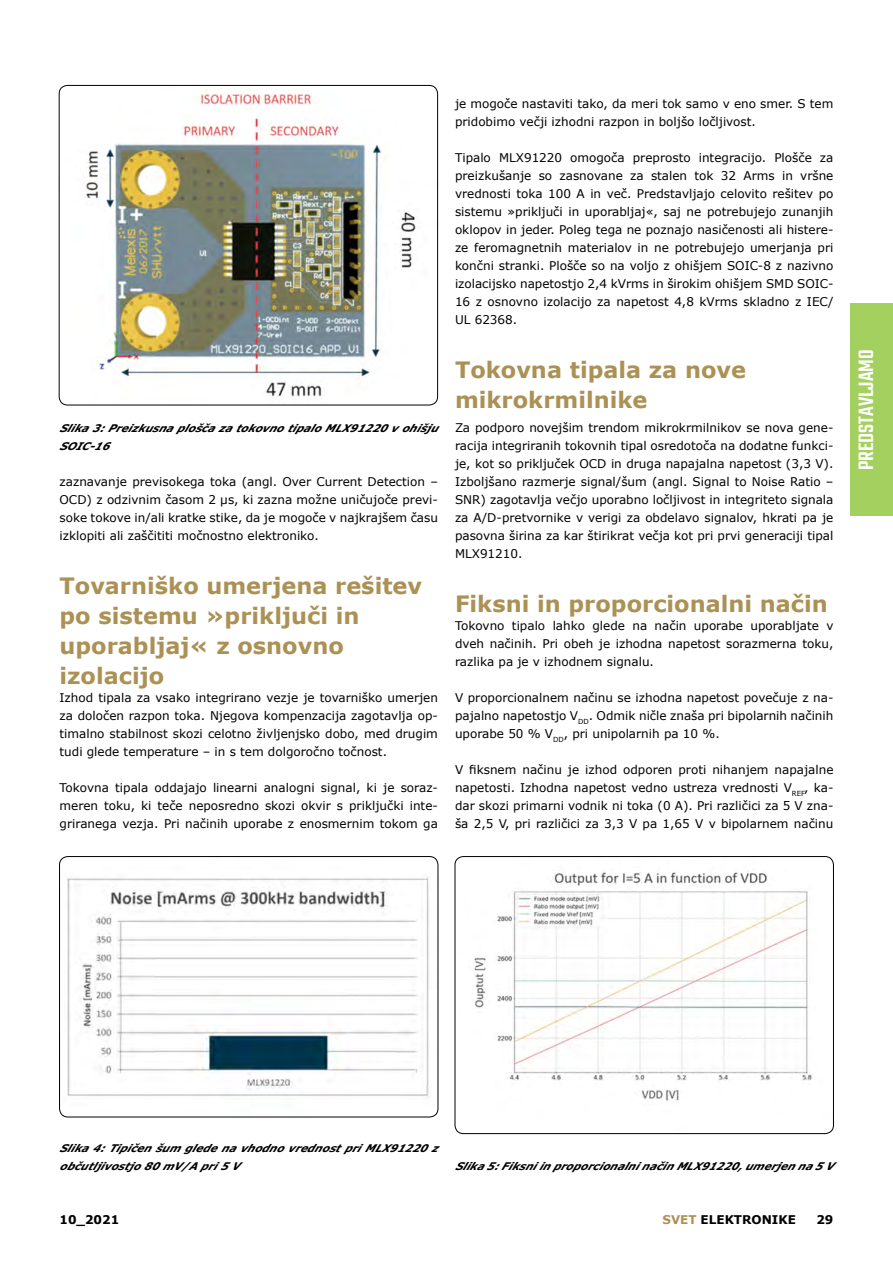
<style>
.page{position:relative;width:893px;height:1263px;background:#fff}
.page>*{position:absolute;margin:0;border:0;box-sizing:border-box;transform-origin:0 0}
.t1{font:700 22.5px/30px "Verdana";color:#ac9155}
.t2{font:500 22.5px "Teko";color:#fff}
.t3{font:12px/18px "Verdana";color:#000;text-align:justify}
.t4{font:700 12px "Verdana";color:#000}
.t5{font:italic 700 10.5px/18px "Verdana";color:#000}
.s1{color:#ac9155}
</style>
<div class="page">
<div style="left:850px;top:303px;width:43px;height:213px;background:#a4d05f"></div>
<img style="left:59px;top:85px;width:379px;height:320px">
<div style="left:59px;top:85px;width:379px;height:320px;border:1px solid #000;border-radius:9px"></div>
<img style="left:60px;top:856px;width:378px;height:261px">
<div style="left:59px;top:856px;width:379px;height:261px;border:1px solid #000;border-radius:9px"></div>
<img style="left:455px;top:856px;width:378px;height:277px">
<div style="left:455px;top:856px;width:379px;height:278px;border:1px solid #000;border-radius:9px"></div>
<p class="t5" style="left:60px;top:419px;width:385px">Slika3:PreizkusnaploščazatokovnotipaloMLX91220vohišju<br>SOIC-16</p>
<p class="t3" style="left:60px;top:473px;width:380px">zaznavanje previsokega toka (angl. Over Current Detection – OCD) z odzivnim časom 2 µs, ki zazna možne uničujoče previ&shy;soke tokove in/ali kratke stike, da je mogoče v najkrajšem času izklopiti ali zaščititi močnostno elektroniko.</p>
<h1 class="t1" style="left:60px;top:570px;width:364px">Tovarniško umerjena rešitev po sistemu »priključi in uporabljaj« z osnovno izolacijo</h1>
<p class="t3" style="left:60px;top:689px;width:380px">Izhod tipala za vsako integrirano vezje je tovarniško umerjen za določen razpon toka. Njegova kompenzacija zagotavlja op&shy;timalno stabilnost skozi celotno življenjsko dobo, med drugim tudi glede temperature – in s tem dolgoročno točnost.</p>
<p class="t3" style="left:60px;top:779px;width:380px">Tokovna tipala oddajajo linearni analogni signal, ki je soraz&shy;meren toku, ki teče neposredno skozi okvir s priključki inte&shy;griranega vezja. Pri načinih uporabe z enosmernim tokom ga</p>
<p class="t3" style="left:455px;top:95px;width:380px">je mogoče nastaviti tako, da meri tok samo v eno smer. S tem pridobimo večji izhodni razpon in boljšo ločljivost.</p>
<p class="t3" style="left:455px;top:149px;width:380px">Tipalo MLX91220 omogoča preprosto integracijo. Plošče za preizkušanje so zasnovane za stalen tok 32 Arms in vršne vrednosti toka 100 A in več. Predstavljajo celovito rešitev po sistemu »priključi in uporabljaj«, saj ne potrebujejo zunanjih oklopov in jeder. Poleg tega ne poznajo nasičenosti ali histere&shy;ze feromagnetnih materialov in ne potrebujejo umerjanja pri končni stranki. Plošče so na voljo z ohišjem SOIC-8 z nazivno izolacijsko napetostjo 2,4 kVrms in širokim ohišjem SMD SOIC-16 z osnovno izolacijo za napetost 4,8 kVrms skladno z IEC/ UL 62368.</p>
<h1 class="t1" style="left:455px;top:354px;width:293px">Tokovna tipala za nove mikrokrmilnike</h1>
<p class="t3" style="left:455px;top:419px;width:380px">Za podporo novejšim trendom mikrokrmilnikov se nova gene&shy;racija integriranih tokovnih tipal osredotoča na dodatne funkci&shy;je, kot so priključek OCD in druga napajalna napetost (3,3 V).<br>Izboljšano razmerje signal/šum (angl. Signal to Noise Ratio – SNR) zagotavlja večjo uporabno ločljivost in integriteto signala za A/D-pretvornike v verigi za obdelavo signalov, hkrati pa je pasovna širina za kar štirikrat večja kot pri prvi generaciji tipal MLX91210.</p>
<h1 class="t1" style="left:455px;top:588px;width:374px">Fiksni in proporcionalni način</h1>
<p class="t3" style="left:455px;top:617px;width:380px">Tokovno tipalo lahko glede na način uporabe uporabljate v dveh načinih. Pri obeh je izhodna napetost sorazmerna toku, razlika pa je v izhodnem signalu.</p>
<p class="t3" style="left:455px;top:689px;width:380px">V proporcionalnem načinu se izhodna napetost povečuje z na&shy;pajalno napetostjo V<sub>DD</sub>. Odmik ničle znaša pri bipolarnih načinih uporabe 50 % V<sub>DD</sub>, pri unipolarnih pa 10 %.</p>
<p class="t3" style="left:455px;top:761px;width:380px">V fiksnem načinu je izhod odporen proti nihanjem napajalne napetosti. Izhodna napetost vedno ustreza vrednosti V<sub>REF</sub>, ka&shy;dar skozi primarni vodnik ni toka (0 A). Pri različici za 5 V zna&shy;ša 2,5 V, pri različici za 3,3 V pa 1,65 V v bipolarnem načinu</p>
<h1 class="t2" style="left:853px;top:470px;width:123px;rotate:-90deg">predstavljamo</h1>
<p class="t5" style="left:60px;top:1139px;width:385px">Slika4:Tipičenšum gledenavhodnovrednostpriMLX91220z občutljivostjo80 mV/Apri5 V</p>
<p class="t5" style="left:455px;top:1157px;width:385px">Slika5:FiksniinproporcionalninačinMLX91220,umerjenna5 V</p>
<p class="t4" style="left:60px;top:1211px;width:61px">10_2021</p>
<p class="t4" style="left:662px;top:1211px;width:135px"><span class="s1">SVET</span> ELEKTRONIKE</p>
<p class="t4" style="left:816px;top:1211px;width:19px">29</p>
</div>
